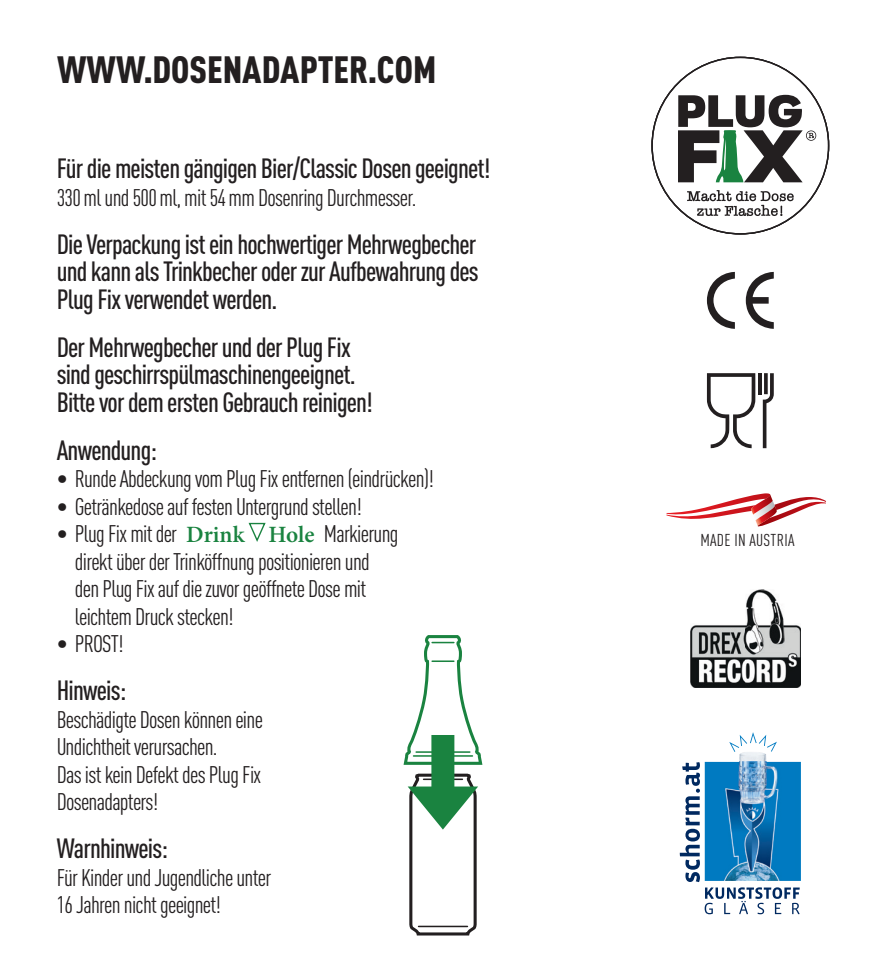
<style>
.page{position:relative;width:886px;height:971px;background:#fff}
.page>*{position:absolute;margin:0;border:0;box-sizing:border-box;transform-origin:0 0}
.t1{font:900 condensed 37.5px "DIN Pro";color:#231f20}
.t2{font:500 condensed 27.5px/27.5px "DIN Pro";letter-spacing:-.03em;color:#231f20;text-align:justify}
.t3{font:condensed 23.75px/27.5px "DIN Pro";letter-spacing:-.03em;color:#231f20}
.t4{font:condensed 17px "DIN Pro";letter-spacing:.02em;color:#231f20}
.s1{font-family:"Minion Pro";font-weight:600;font-stretch:normal;font-size:23.25px;color:#1a8340}
</style>
<div class="page">
<img style="left:705px;top:752px;width:96px;height:129px">
<svg style="left:729px;top:732px;width:48px;height:20px"></svg>
<svg style="left:680px;top:762px;width:120px;height:152px"></svg>
<svg style="left:707px;top:373px;width:48px;height:75px"></svg>
<svg style="left:763px;top:373px;width:11px;height:75px"></svg>
<hr style="left:758px;top:373px;width:3px;height:21px;background:#231f20">
<svg style="left:746px;top:272px;width:28px;height:57px"></svg>
<svg style="left:707px;top:272px;width:28px;height:57px"></svg>
<svg style="left:666px;top:493px;width:160px;height:34px"></svg>
<img style="left:690px;top:590px;width:111px;height:98px">
<svg style="left:687px;top:190px;width:107px;height:26px"></svg>
<svg style="left:678px;top:95px;width:138px;height:87px"></svg>
<svg style="left:248px;top:522px;width:18px;height:20px"></svg>
<svg style="left:403px;top:635px;width:80px;height:301px"></svg>
<h1 class="t1" style="left:57px;top:41px;width:381px">WWW.DOSENADAPTER.COM</h1>
<p class="t2" style="left:57px;top:152px;width:435px">Für die meisten gängigen Bier/Classic Dosen geeignet!</p>
<p class="t3" style="left:57px;top:182px;width:361px">330 ml und 500 ml, mit 54 mm Dosenring Durchmesser.</p>
<p class="t2" style="left:57px;top:228px;width:424px">Die Verpackung ist ein hochwertiger Mehrwegbecher und kann als Trink becher oder zur Aufbewahrung des Plug Fix verwendet werden.</p>
<p class="t2" style="left:57px;top:331px;width:318px;text-align:left">Der Mehrwegbecher und der Plug Fix sind geschirrspülmaschinengeeignet.<br>Bitte vor dem ersten Gebrauch reinigen!</p>
<p class="t2" style="left:57px;top:434px;width:102px">Anwendung:</p>
<p class="t3" style="left:57px;top:463px;width:379px">• Runde Abdeckung vom Plug Fix entfernen (eindrücken)!</p>
<p class="t3" style="left:57px;top:491px;width:307px">• Getränkedose auf festen Untergrund stellen!</p>
<p class="t3" style="left:75px;top:518px;width:325px;text-indent:-18px">• Plug Fix mit der <span class="s1">Drink Hole</span> Markierung direkt über der Trinköffnung positionieren und den Plug Fix auf die zuvor geöffnete Dose mit leichtem Druck stecken!</p>
<p class="t3" style="left:57px;top:628px;width:68px">• PROST!</p>
<p class="t2" style="left:57px;top:675px;width:71px">Hinweis:</p>
<p class="t3" style="left:57px;top:704px;width:208px">Beschädigte Dosen können eine<br>Undichtheit verursachen.<br>Das ist kein Defekt des Plug Fix<br>Dosenadapters!</p>
<p class="t2" style="left:57px;top:833px;width:113px">Warnhinweis:</p>
<p class="t3" style="left:57px;top:862px;width:216px">Für Kinder und Jugendliche unter<br>16 Jahren nicht geeignet!</p>
<p class="t4" style="left:700px;top:528px;width:96px">MADE IN AUSTRIA</p>
</div>
